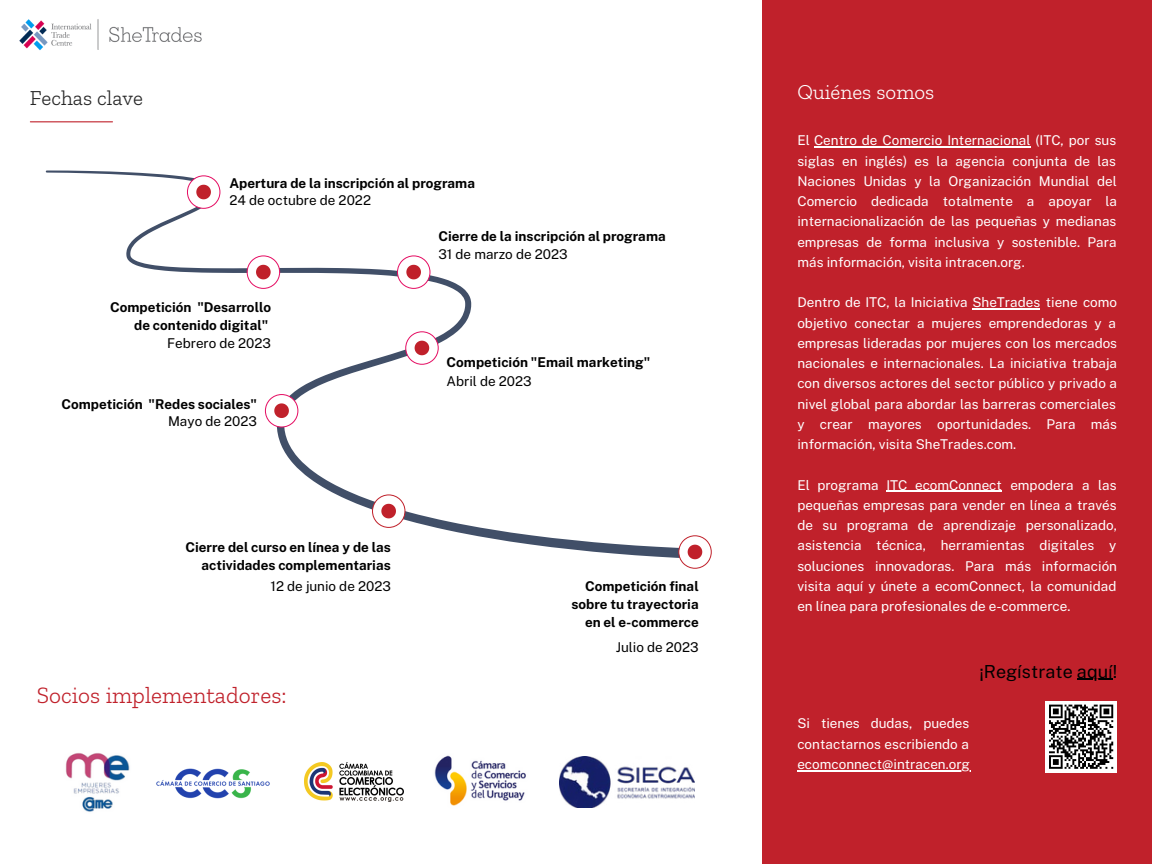
<style>
.page{position:relative;width:1152px;height:864px;background:#fff}
.page>*{position:absolute;margin:0;border:0;box-sizing:border-box;transform-origin:0 0}
.t1{font:300 23.4px "Zilla Slab";color:#c0212b}
.t2{font:300 21.15px "Zilla Slab";color:#fff}
.t3{font:300 21.15px "Zilla Slab";color:#262626}
.t4{font:18px "Public Sans";color:#000}
.t5{font:13.5px/20.2px "Public Sans";color:#fff;text-align:justify}
.t6{font:700 13.5px/18px "Public Sans";color:#000;text-align:right}
.t7{font:13.5px "Public Sans";color:#000}
</style>
<div class="page">
<svg style="left:46px;top:171px;width:632px;height:387px"></svg>
<svg style="left:405px;top:331px;width:34px;height:34px"></svg>
<svg style="left:372px;top:494px;width:33px;height:34px"></svg>
<svg style="left:187px;top:175px;width:42px;height:34px"></svg>
<svg style="left:678px;top:535px;width:34px;height:34px"></svg>
<svg style="left:247px;top:255px;width:33px;height:34px"></svg>
<svg style="left:397px;top:255px;width:33px;height:34px"></svg>
<svg style="left:265px;top:394px;width:33px;height:34px"></svg>
<img style="left:19px;top:19px;width:183px;height:32px">
<div style="left:763px;top:0;width:389px;height:864px;background:#c0212b"></div>
<div style="left:1045px;top:701px;width:72px;height:72px;background:#fff"></div>
<svg style="left:1049px;top:704px;width:65px;height:65px"></svg>
<img style="left:559px;top:757px;width:136px;height:51px">
<img style="left:305px;top:763px;width:99px;height:38px">
<img style="left:434px;top:755px;width:92px;height:51px">
<img style="left:156px;top:768px;width:114px;height:30px">
<img style="left:65px;top:753px;width:65px;height:59px">
<hr style="left:797px;top:770px;width:173px;height:1px;background:#fff">
<hr style="left:814px;top:147px;width:216px;height:1px;background:#fff">
<hr style="left:972px;top:309px;width:68px;height:1px;background:#fff">
<hr style="left:886px;top:491px;width:116px;height:1px;background:#fff">
<hr style="left:1077px;top:679px;width:36px;height:1px;background:#000">
<hr style="left:30px;top:121px;width:82px;height:1px;background:#c0212b">
<h2 class="t3" style="left:30px;top:86px;width:115px">Fechas clave</h2>
<p class="t6" style="left:230px;top:174px;width:247px">Apertura de la inscripción al programa</p>
<p class="t7" style="left:230px;top:192px;width:143px">24 de octubre de 2022</p>
<p class="t6" style="left:438px;top:227px;width:229px">Cierre de la inscripción al programa</p>
<p class="t7" style="left:438px;top:247px;width:131px">31 de marzo de 2023</p>
<p class="t6" style="left:110px;top:298px;width:163px">Competición "Desarrollo de contenido digital"</p>
<p class="t7" style="left:167px;top:335px;width:106px">Febrero de 2023</p>
<p class="t6" style="left:61px;top:395px;width:197px">Competición "Redes sociales"</p>
<p class="t7" style="left:168px;top:414px;width:91px">Mayo de 2023</p>
<p class="t6" style="left:186px;top:538px;width:207px">Cierre del curso en línea y de las actividades complementarias</p>
<p class="t6" style="left:447px;top:353px;width:205px">Competición "Email marketing"</p>
<p class="t7" style="left:447px;top:373px;width:87px">Abril de 2023</p>
<p class="t7" style="left:271px;top:578px;width:122px">12 de junio de 2023</p>
<p class="t6" style="left:571px;top:577px;width:129px">Competición final sobre tu trayectoria en el e-commerce</p>
<p class="t7" style="left:616px;top:639px;width:84px">Julio de 2023</p>
<h1 class="t1" style="left:37px;top:681px;width:251px">Socios implementadores:</h1>
<h2 class="t2" style="left:797px;top:79px;width:139px">Quiénes somos</h2>
<p class="t5" style="left:797px;top:130px;width:321px">El Centro de Comercio Internacional (ITC, por sus siglas en inglés) es la agencia conjunta de las Naciones Unidas y la Organización Mundial del Comercio dedicada totalmente a apoyar la internacionalización de las pequeñas y medianas empresas de forma inclusiva y sostenible. Para más información, visita intracen.org.</p>
<p class="t5" style="left:797px;top:292px;width:321px">Dentro de ITC, la Iniciativa SheTrades tiene como objetivo conectar a mujeres emprendedoras y a empresas lideradas por mujeres con los mercados nacionales e internacionales. La iniciativa trabaja con diversos actores del sector público y privado a nivel global para abordar las barreras comerciales y crear mayores oportunidades. Para más información, visita SheTrades.com.</p>
<p class="t5" style="left:797px;top:475px;width:321px">El programa ITC ecomConnect empodera a las pequeñas empresas para vender en línea a través de su programa de aprendizaje personalizado, asistencia técnica, herramientas digitales y soluciones innovadoras. Para más información visita aquí y únete a ecomConnect, la comunidad en línea para profesionales de e-commerce.</p>
<h3 class="t4" style="left:979px;top:661px;width:139px">¡Regístrate aquí!</h3>
<p class="t5" style="left:797px;top:713px;width:174px">Si tienes dudas, puedes contactarnos escribiendo a ecomconnect@intracen.org</p>
</div>
